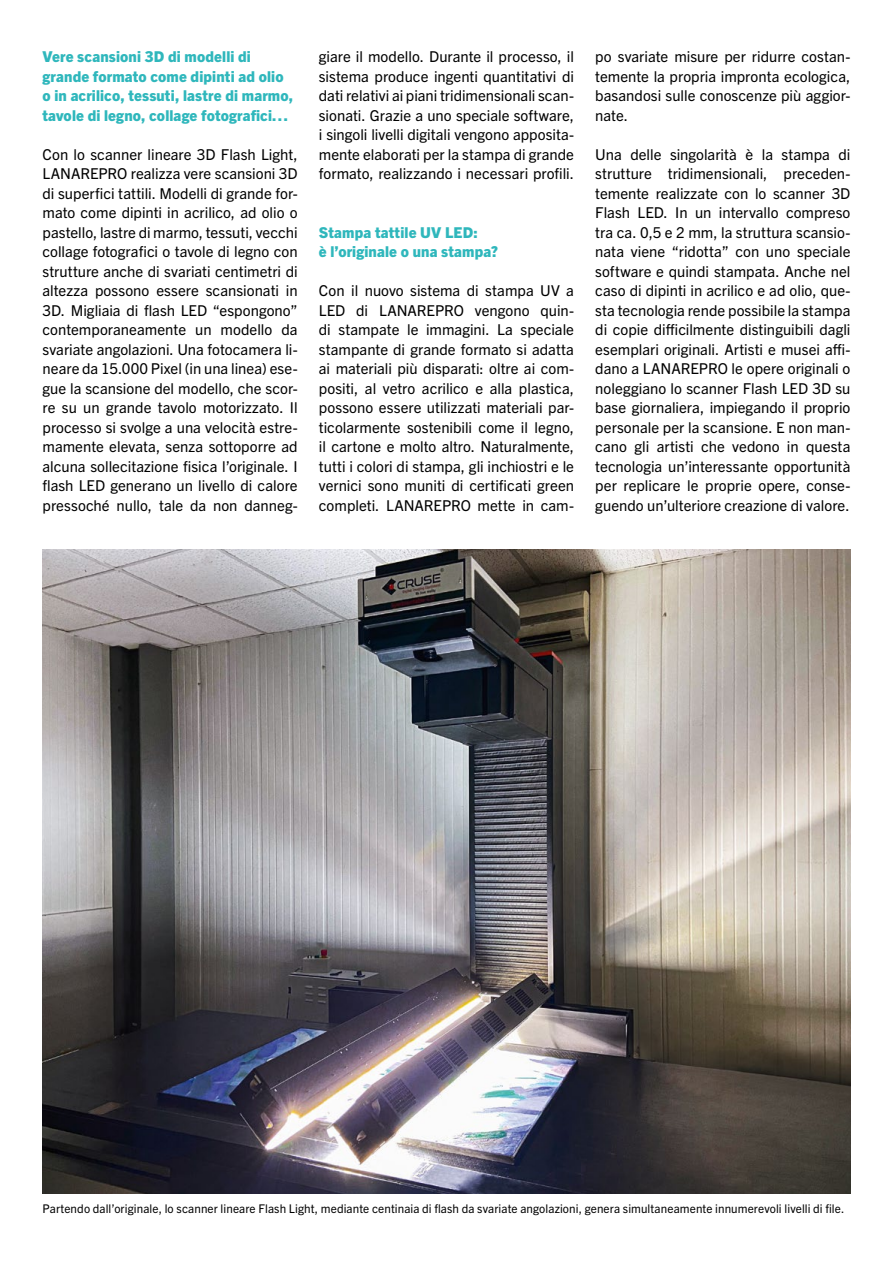
<style>
.page{position:relative;width:893px;height:1263px;background:#fff}
.page>*{position:absolute;margin:0;border:0;box-sizing:border-box;transform-origin:0 0}
.t1{font:15px/19.5px "Trade Gothic Next LT Pro";color:#000;text-align:justify}
.t2{font:800 15px/19.5px "Trade Gothic Next LT Pro";letter-spacing:.01em;color:#2fb7bc}
.t3{font:12px "Trade Gothic Next LT Pro";letter-spacing:.01em;color:#000}
</style>
<div class="page">
<img style="left:43px;top:550px;width:807px;height:643px">
<p class="t2" style="left:43px;top:46px;width:252px">Vere scansioni 3D di modelli di grande formato come dipinti ad olio o in acrilico, tessuti, lastre di marmo, tavole di legno, collage fotografici…</p>
<p class="t1" style="left:43px;top:143px;width:257px">Con lo scanner lineare 3D Flash Light, LANAREPRO realizza vere scansioni 3D di superfici tattili. Modelli di grande for&shy;mato come dipinti in acrilico, ad olio o pastello, lastre di marmo, tessuti, vecchi collage fotografici o tavole di legno con strutture anche di svariati centimetri di altezza possono essere scansionati in 3D. Migliaia di flash LED “espongono” contemporaneamente un modello da svariate angolazioni. Una fotocamera li&shy;neare da 15.000 Pixel (in una linea) ese&shy;gue la scansione del modello, che scor&shy;re su un grande tavolo motorizzato. Il processo si svolge a una velocità estre&shy;mamente elevata, senza sottoporre ad alcuna sollecitazione fisica l’originale. I flash LED generano un livello di calore pressoché nullo, tale da non danneg-</p>
<p class="t1" style="left:319px;top:46px;width:257px">giare il modello. Durante il processo, il sistema produce ingenti quantitativi di dati relativi ai piani tridimensionali scan&shy;sionati. Grazie a uno speciale software, i singoli livelli digitali vengono apposita&shy;mente elaborati per la stampa di grande formato, realizzando i necessari profili.</p>
<p class="t2" style="left:319px;top:221px;width:181px">Stampa tattile UV LED:<br>è l’originale o una stampa?</p>
<p class="t1" style="left:319px;top:280px;width:257px">Con il nuovo sistema di stampa UV a LED di LANAREPRO vengono quin&shy;di stampate le immagini. La speciale stampante di grande formato si adatta ai materiali più disparati: oltre ai com&shy;positi, al vetro acrilico e alla plastica, possono essere utilizzati materiali par&shy;ticolarmente sostenibili come il legno, il cartone e molto altro. Naturalmente, tutti i colori di stampa, gli inchiostri e le vernici sono muniti di certificati green completi. LANAREPRO mette in cam-</p>
<p class="t1" style="left:595px;top:46px;width:257px">po svariate misure per ridurre costan&shy;temente la propria impronta ecologica, basandosi sulle conoscenze più aggior&shy;nate.</p>
<p class="t1" style="left:595px;top:143px;width:257px">Una delle singolarità è la stampa di strutture tridimensionali, preceden&shy;temente realizzate con lo scanner 3D Flash LED. In un intervallo compreso tra ca. 0,5 e 2 mm, la struttura scansio&shy;nata viene “ridotta” con uno speciale software e quindi stampata. Anche nel caso di dipinti in acrilico e ad olio, que&shy;sta tecnologia rende possibile la stampa di copie difficilmente distinguibili dagli esemplari originali. Artisti e musei affi&shy;dano a LANAREPRO le opere originali o noleggiano lo scanner Flash LED 3D su base giornaliera, impiegando il proprio personale per la scansione. E non man&shy;cano gli artisti che vedono in questa tecnologia un’interessante opportunità per replicare le proprie opere, conse&shy;guendo un’ulteriore creazione di valore.</p>
<p class="t3" style="left:43px;top:1200px;width:803px">Partendo dall’originale, lo scanner lineare Flash Light, mediante centinaia di flash da svariate angolazioni, genera simultaneamente innumerevoli livelli di file.</p>
</div>
